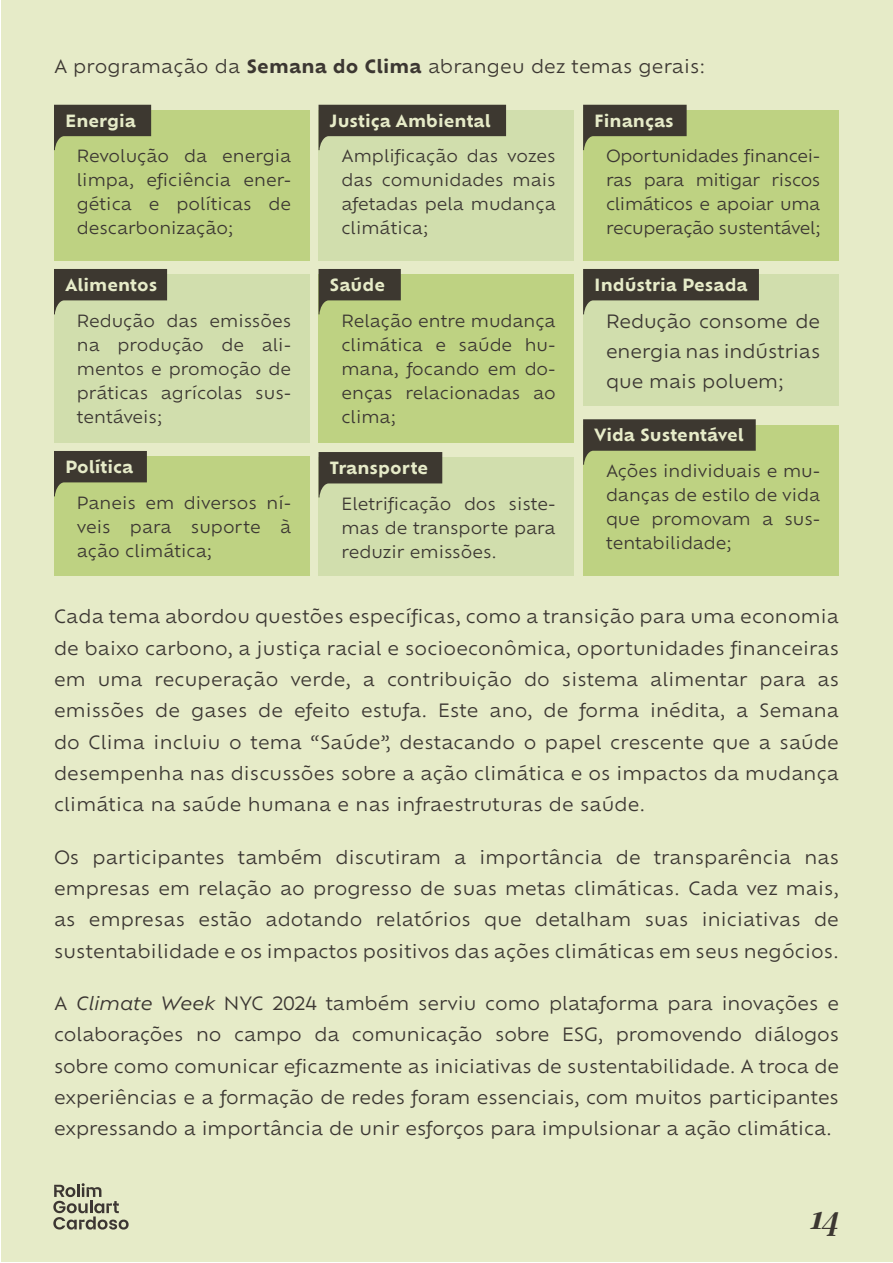
<style>
.page{position:relative;width:893px;height:1263px;background:#fff}
.page>*{position:absolute;margin:0;border:0;box-sizing:border-box;transform-origin:0 0}
.t1{font:italic 600 36px "Silva Display";color:#3c3732}
.t2{font:18px/31.3px "Ofelia Text";color:#3b3632;text-align:justify}
.t3{font:18px "Ofelia Text";letter-spacing:.01em;color:#3c3732}
.t4{font:16.5px/24px "Ofelia Text";color:#3b3632;text-align:justify}
.t5{font:700 16.5px "Ofelia Text";color:#e6ebc8}
.s1{font-weight:700}
.s2{font-style:italic}
</style>
<div class="page">
<div style="left:1px;top:1px;width:891px;height:1261px;background:#e6ebc8"></div>
<svg style="left:53px;top:1183px;width:76px;height:46px"></svg>
<div style="left:54px;top:110px;width:256px;height:150px;background:#bed282"></div>
<svg style="left:54px;top:105px;width:97px;height:45px"></svg>
<div style="left:319px;top:110px;width:255px;height:150px;background:#d1dead"></div>
<svg style="left:319px;top:105px;width:187px;height:45px"></svg>
<div style="left:583px;top:110px;width:256px;height:150px;background:#bed282"></div>
<svg style="left:583px;top:105px;width:104px;height:45px"></svg>
<div style="left:54px;top:274px;width:256px;height:168px;background:#d1dead"></div>
<svg style="left:54px;top:269px;width:113px;height:45px"></svg>
<div style="left:319px;top:274px;width:255px;height:168px;background:#bed282"></div>
<svg style="left:319px;top:269px;width:82px;height:45px"></svg>
<div style="left:583px;top:274px;width:256px;height:131px;background:#d1dead"></div>
<svg style="left:583px;top:269px;width:176px;height:45px"></svg>
<div style="left:54px;top:456px;width:256px;height:120px;background:#bed282"></div>
<svg style="left:54px;top:451px;width:93px;height:45px"></svg>
<div style="left:583px;top:425px;width:256px;height:151px;background:#bed282"></div>
<svg style="left:583px;top:419px;width:173px;height:46px"></svg>
<div style="left:319px;top:457px;width:255px;height:119px;background:#d1dead"></div>
<svg style="left:319px;top:452px;width:123px;height:45px"></svg>
<p class="t3" style="left:54px;top:52px;width:653px">A programação da <span class="s1">Semana do Clima</span> abrangeu dez temas gerais:</p>
<p class="t5" style="left:65px;top:108px;width:72px">Energia</p>
<p class="t4" style="left:77px;top:143px;width:216px">Revolução da energia limpa, eficiência ener&shy;gética e políticas de descarbonização;</p>
<p class="t5" style="left:65px;top:272px;width:94px">Alimentos</p>
<p class="t4" style="left:77px;top:307px;width:216px">Redução das emissões na produção de ali&shy;mentos e promoção de práticas agrícolas sus&shy;tentáveis;</p>
<p class="t5" style="left:330px;top:108px;width:163px">Justiça Ambiental</p>
<p class="t4" style="left:341px;top:143px;width:216px">Amplificação das vozes das comunidades mais afetadas pela mudança climática;</p>
<p class="t5" style="left:330px;top:272px;width:57px">Saúde</p>
<p class="t4" style="left:341px;top:307px;width:216px">Relação entre mudança climática e saúde hu&shy;mana, focando em do&shy;enças relacionadas ao clima;</p>
<p class="t5" style="left:594px;top:108px;width:81px">Finanças</p>
<p class="t4" style="left:606px;top:143px;width:216px">Oportunidades financei&shy;ras para mitigar riscos climáticos e apoiar uma recuperação sustentável;</p>
<p class="t5" style="left:594px;top:272px;width:155px">Indústria Pesada</p>
<p class="t2" style="left:606px;top:305px;width:216px;line-height:30px">Redução consome de energia nas indústrias que mais poluem;</p>
<p class="t5" style="left:594px;top:423px;width:151px">Vida Sustentável</p>
<p class="t5" style="left:65px;top:454px;width:70px">Política</p>
<p class="t4" style="left:606px;top:458px;width:216px">Ações individuais e mu&shy;danças de estilo de vida que promovam a sus&shy;tentabilidade;</p>
<p class="t5" style="left:330px;top:456px;width:100px">Transporte</p>
<p class="t4" style="left:77px;top:489px;width:216px">Paneis em diversos ní&shy;veis para suporte à ação climática;</p>
<p class="t4" style="left:341px;top:490px;width:216px">Eletrificação dos siste&shy;mas de transporte para reduzir emissões.</p>
<p class="t2" style="left:54px;top:600px;width:786px">Cada tema abordou questões específicas, como a transição para uma economia de baixo carbono, a justiça racial e socioeconômica, oportunidades financeiras em uma recuperação verde, a contribuição do sistema alimentar para as emissões de gases de efeito estufa. Este ano, de forma inédita, a Semana do Clima incluiu o tema “Saúde”, destacando o papel crescente que a saúde desempenha nas discussões sobre a ação climática e os impactos da mudança climática na saúde humana e nas infraestruturas de saúde.</p>
<p class="t2" style="left:54px;top:840px;width:786px">Os participantes também discutiram a importância de transparência nas empresas em relação ao progresso de suas metas climáticas. Cada vez mais, as empresas estão adotando relatórios que detalham suas iniciativas de sustentabilidade e os impactos positivos das ações climáticas em seus negócios.</p>
<p class="t2" style="left:54px;top:986px;width:786px">A <span class="s2">Climate Week</span> NYC 2024 também serviu como plataforma para inovações e colaborações no campo da comunicação sobre ESG, promovendo diálogos sobre como comunicar eficazmente as iniciativas de sustentabilidade. A troca de experiências e a formação de redes foram essenciais, com muitos participantes expressando a importância de unir esforços para impulsionar a ação climática.</p>
<h1 class="t1" style="left:809px;top:1194px;width:31px">14</h1>
</div>
